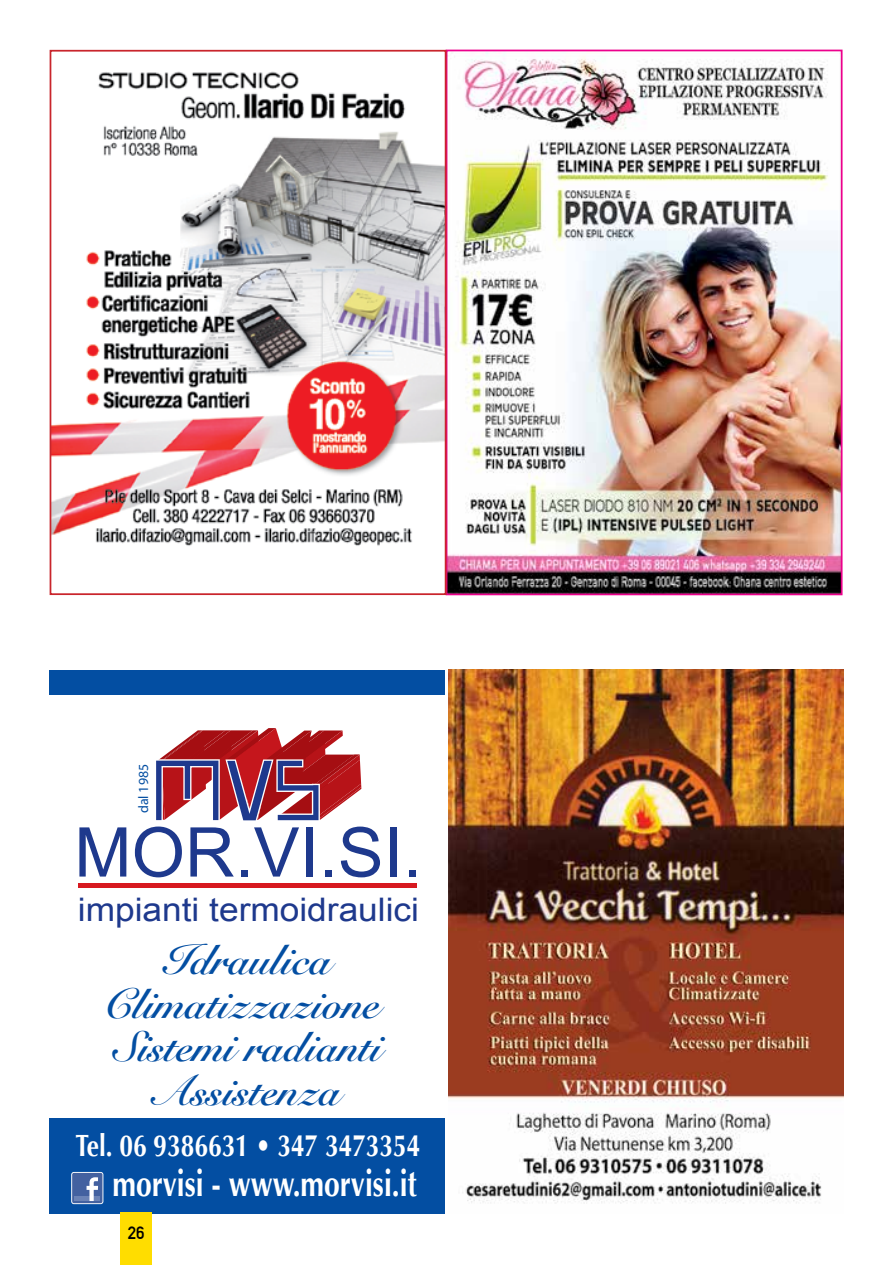
<style>
.page{position:relative;width:893px;height:1265px;background:#fff}
.page>*{position:absolute;margin:0;border:0;box-sizing:border-box;transform-origin:0 0}
.t1{font:68.6px "Arial";color:#1e398d}
.t2{font:42px/43.8px "Snell Roundhand Bold Script";color:#034ea2;text-align:center}
.t3{font:700 36.75px "Optima";color:#fff;scale:.77 1}
.t4{font:32.55px "Arial";color:#1e398d;scale:1.09 1}
.t5{font:700 30.62px "Optima";color:#fff;scale:.8 1}
.t6{font:700 17.5px "DIN Alternate";color:#000}
.t7{font:14px "Myriad Pro";color:#034ea2}
</style>
<div class="page">
<img style="left:448px;top:670px;width:395px;height:534px">
<div style="left:50px;top:1118px;width:395px;height:96px;background:#034ea2"></div>
<div style="left:50px;top:670px;width:395px;height:25px;background:#034ea2"></div>
<svg style="left:71px;top:1172px;width:32px;height:32px"></svg>
<svg style="left:156px;top:728px;width:205px;height:93px"></svg>
<div style="left:78px;top:883px;width:339px;height:5px;background:#d71920"></div>
<div style="left:120px;top:1213px;width:31px;height:52px;background:#fd0"></div>
<img style="left:449px;top:53px;width:390px;height:539px">
<div style="left:446px;top:50px;width:396px;height:545px;border:2px solid #ec008c"></div>
<img style="left:53px;top:71px;width:390px;height:475px">
<div style="left:50px;top:50px;width:396px;height:545px;border:2px solid #c9252c"></div>
<p class="t7" style="left:135px;top:813px;width:51px;rotate:-90deg">dal 1985</p>
<h1 class="t1" style="left:74px;top:814px;width:349px">MOR.VI.SI.</h1>
<p class="t4" style="left:78px;top:891px;width:314px">impianti termoidraulici</p>
<p class="t2" style="left:105px;top:939px;width:278px">Idraulica<br>Climatizzazione<br>Sistemi radianti<br>Assistenza</p>
<p class="t5" style="left:76px;top:1128px;width:432px">Tel. 06 9386631 • 347 3473354</p>
<p class="t3" style="left:112px;top:1162px;width:397px">morvisi - www.morvisi.it</p>
<p class="t6" style="left:128px;top:1219px;width:18px">26</p>
</div>
